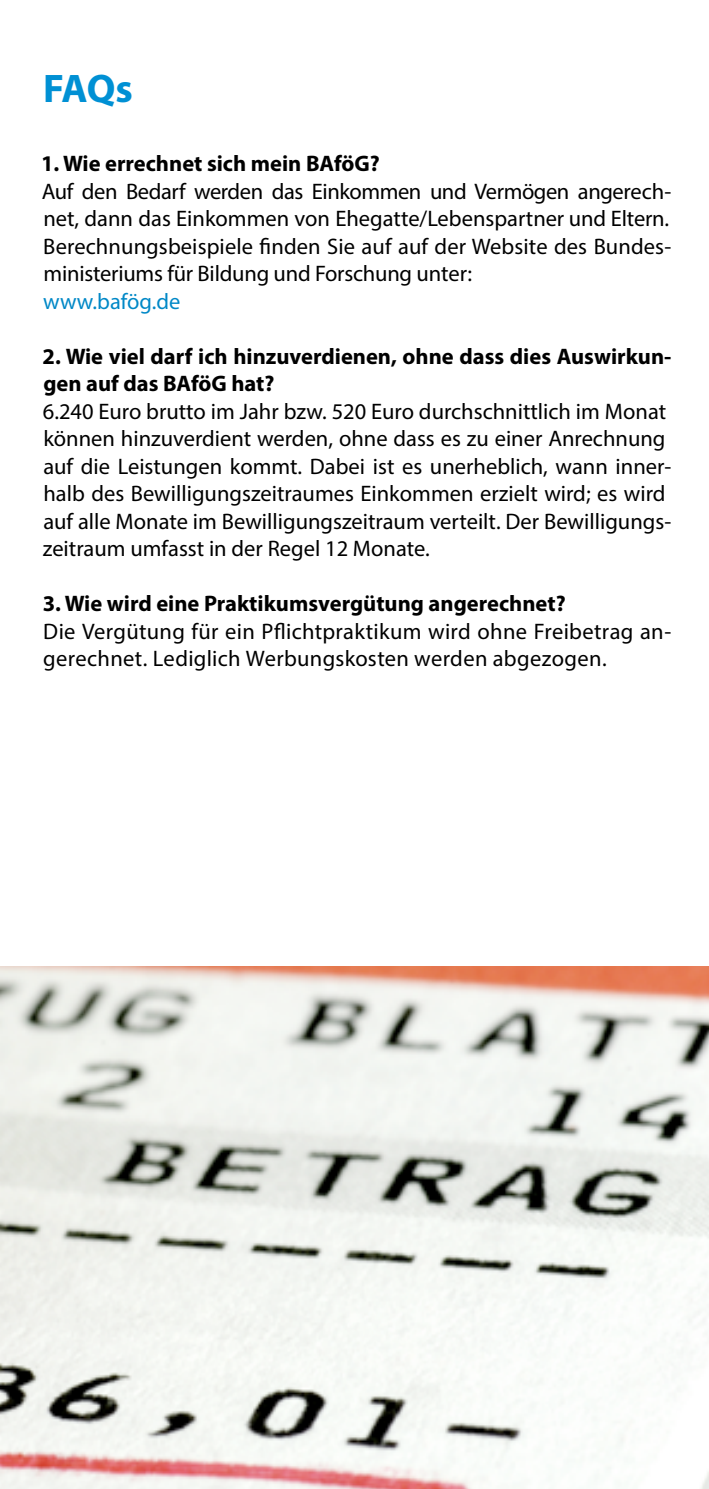
<style>
.page{position:relative;width:709px;height:1489px;background:#fff}
.page>*{position:absolute;margin:0;border:0;box-sizing:border-box;transform-origin:0 0}
.H1_Liste{font:700 40px "Myriad Pro";color:#0090d4}
.Fließtext{font:22.5px/27.5px "Myriad Pro";color:#000}
.t1{font:700 22.5px/27.5px "Myriad Pro";color:#000}
.Fließtext-2{font:22.5px "Myriad Pro";color:#0088c7}
</style>
<div class="page">
<img style="left:0;top:966px;width:709px;height:522px">
<p class="H1_Liste" style="left:43px;top:62px;width:91px">FAQs</p>
<h3 class="t1" style="left:41px;top:149px;width:340px">1. Wie errechnet sich mein BAföG?</h3>
<p class="Fließtext" style="left:42px;top:177px;width:631px;text-align:justify">Auf den Bedarf werden das Einkommen und Vermögen angerech&shy;net, dann das Einkommen von Ehegatte/Lebenspartner und Eltern.<br>Berechnungsbeispiele finden Sie auf auf der Website des Bundes&shy;ministeriums für Bildung und Forschung unter:</p>
<p class="Fließtext-2" style="left:43px;top:287px;width:139px">www.bafög.de</p>
<h3 class="t1" style="left:43px;top:342px;width:630px">2. Wie viel darf ich hinzuverdienen, ohne dass dies Auswirkun&shy;gen auf das BAföG hat?</h3>
<p class="Fließtext" style="left:43px;top:397px;width:630px">6.240 Euro brutto im Jahr bzw. 520 Euro durchschnittlich im Monat können hinzuverdient werden, ohne dass es zu einer Anrechnung auf die Leistungen kommt. Dabei ist es unerheblich, wann inner&shy;halb des Bewilligungszeitraumes Einkommen erzielt wird; es wird auf alle Monate im Bewilligungszeitraum verteilt. Der Bewilligungs&shy;zeitraum umfasst in der Regel 12 Monate.</p>
<h3 class="t1" style="left:43px;top:589px;width:524px">3. Wie wird eine Praktikumsvergütung angerechnet?</h3>
<p class="Fließtext" style="left:43px;top:617px;width:629px">Die Vergütung für ein Pflichtpraktikum wird ohne Freibetrag an&shy;gerechnet. Lediglich Werbungskosten werden abgezogen.</p>
</div>
